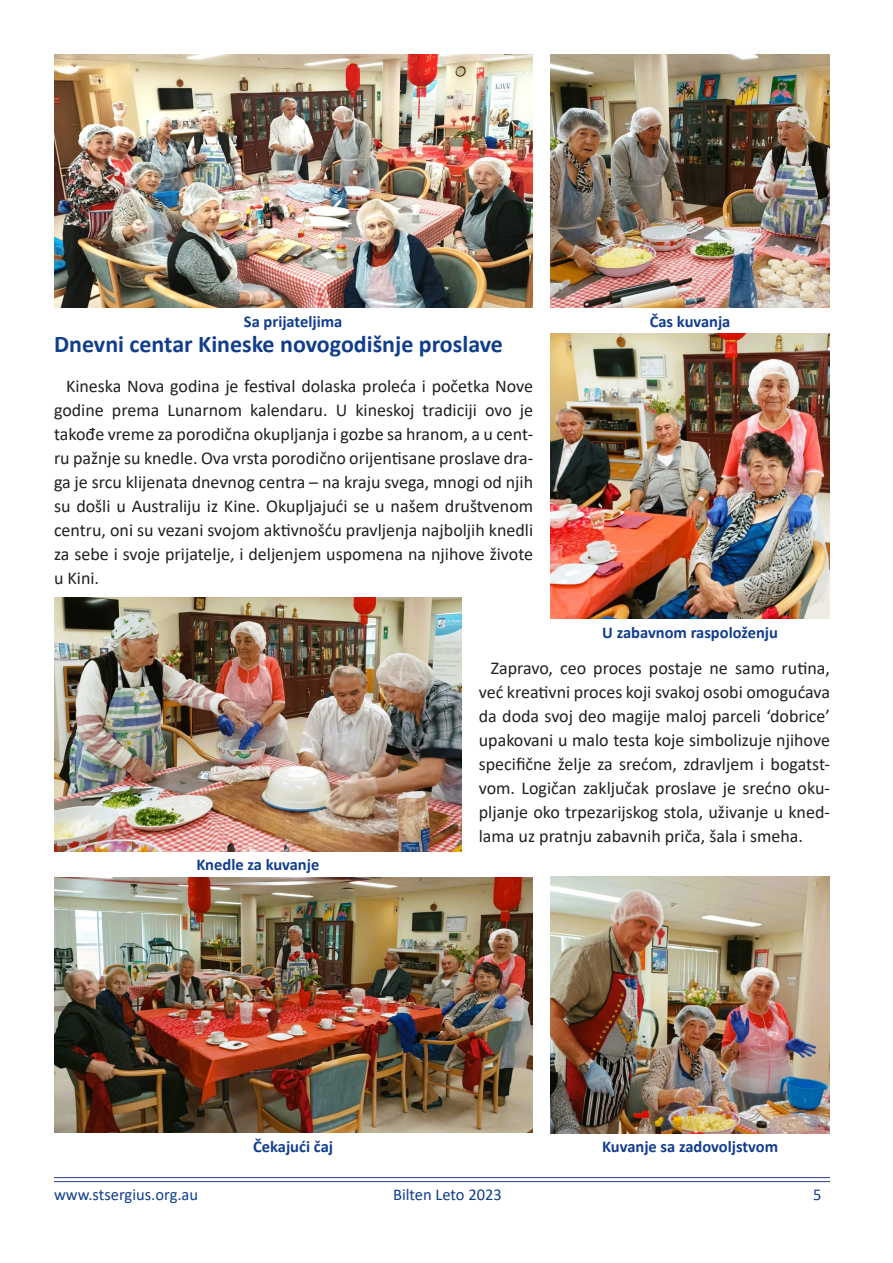
<style>
.page{position:relative;width:893px;height:1263px;background:#fff}
.page>*{position:absolute;margin:0;border:0;box-sizing:border-box;transform-origin:0 0}
.subtitle{font:700 24px "Calibri";color:#113d8d}
.t1{font:18px/24px "Calibri";color:#231f20;text-align:justify}
.Photos{font:700 16.5px "Calibri";color:#113d8d}
.t2{font:16.5px "Calibri";color:#113d8d}
</style>
<div class="page">
<hr style="left:54px;top:1181px;width:776px;height:1px;background:#263f8c">
<hr style="left:54px;top:1177px;width:776px;height:1px;background:#263f8c">
<img style="left:54px;top:54px;width:478px;height:253px">
<img style="left:550px;top:54px;width:280px;height:253px">
<img style="left:550px;top:876px;width:280px;height:257px">
<img style="left:54px;top:877px;width:478px;height:256px">
<img style="left:54px;top:597px;width:408px;height:254px">
<img style="left:550px;top:333px;width:280px;height:285px">
<p class="Photos" style="left:244px;top:309px;width:100px">Sa prijateljima</p>
<p class="Photos" style="left:650px;top:309px;width:82px">Čas kuvanja</p>
<p class="subtitle" style="left:54px;top:327px;width:450px">Dnevni centar Kineske novogodišnje proslave</p>
<p class="t1" style="left:54px;top:374px;width:481px;text-indent:12px">Kineska Nova godina je festival dolaska proleća i početka Nove godine prema Lunarnom kalendaru. U kineskoj tradiciji ovo je takođe vreme za porodična okupljanja i gozbe sa hranom, a u cent&shy;ru pažnje su knedle. Ova vrsta porodično orijentisane proslave dra&shy;ga je srcu klijenata dnevnog centra – na kraju svega, mnogi od njih su došli u Australiju iz Kine. Okupljajući se u našem društvenom centru, oni su vezani svojom aktivnošću pravljenja najboljih knedli za sebe i svoje prijatelje, i deljenjem uspomena na njihove živote u Kini.</p>
<p class="Photos" style="left:602px;top:620px;width:177px">U zabavnom raspoloženju</p>
<p class="Photos" style="left:196px;top:853px;width:124px">Knedle za kuvanje</p>
<p class="t1" style="left:479px;top:656px;width:353px;text-indent:12px">Zapravo, ceo proces postaje ne samo rutina, već kreativni proces koji svakoj osobi omogućava da doda svoj deo magije maloj parceli ‘dobrice’ upakovani u malo testa koje simbolizuje njihove specifične želje za srećom, zdravljem i bogatst&shy;vom. Logičan zaključak proslave je srećno oku&shy;pljanje oko trpezarijskog stola, uživanje u kned&shy;lama uz pratnju zabavnih priča, šala i smeha.</p>
<p class="Photos" style="left:253px;top:1135px;width:81px">Čekajući čaj</p>
<p class="Photos" style="left:602px;top:1134px;width:177px">Kuvanje sa zadovoljstvom</p>
<p class="t2" style="left:54px;top:1183px;width:146px">www.stsergius.org.au</p>
<p class="t2" style="left:393px;top:1183px;width:110px">Bilten Leto 2023</p>
<p class="t2" style="left:813px;top:1183px;width:10px">5</p>
</div>
